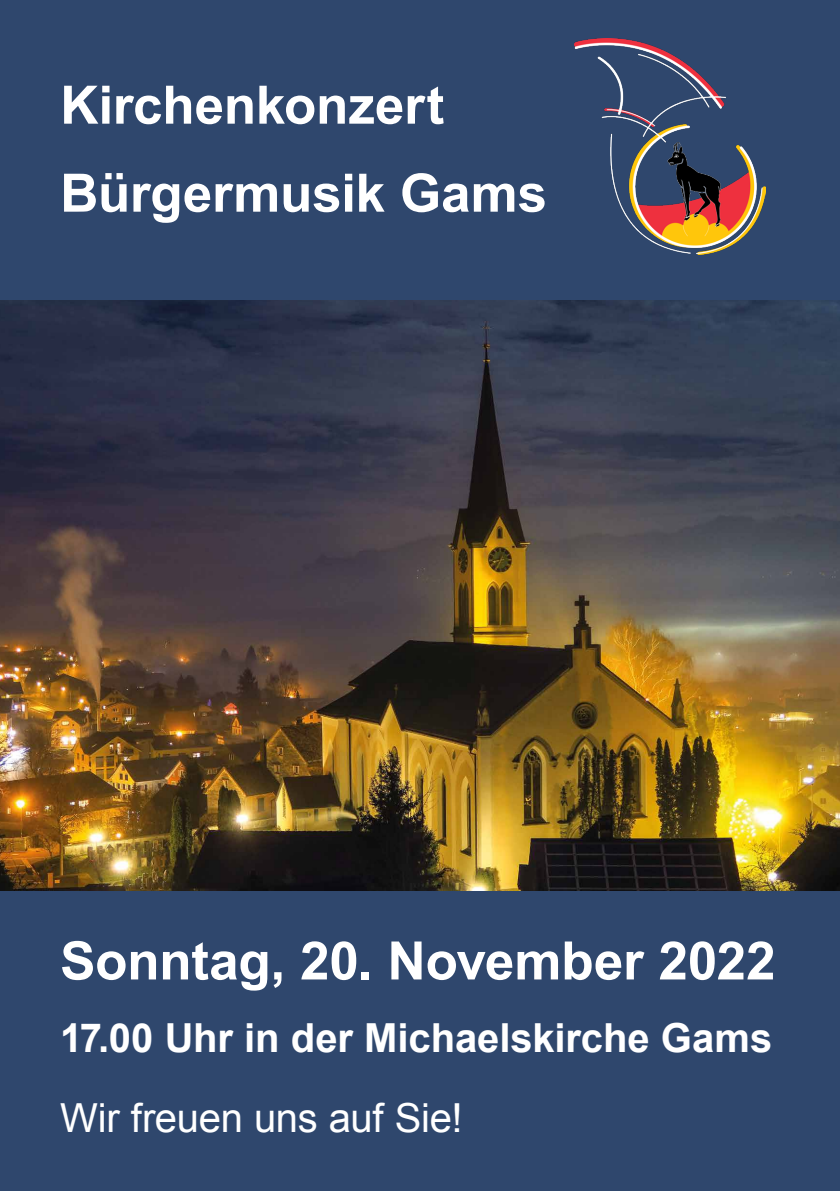
<style>
.page{position:relative;width:840px;height:1191px;background:#fff}
.page>*{position:absolute;margin:0;border:0;box-sizing:border-box;transform-origin:0 0}
.t1{font:700 53px/88px "Arial";letter-spacing:-.005em;color:#fff}
.t2{font:700 40px "Arial";letter-spacing:-.005em;color:#fff}
.t3{font:40px "Arial";letter-spacing:-.01em;color:#fff}
</style>
<div class="page">
<div style="left:0;top:0;width:839px;height:1191px;background:#2f476d"></div>
<img style="left:0;top:300px;width:839px;height:590px">
<img style="left:574px;top:39px;width:191px;height:216px">
<p class="t1" style="left:60px;top:63px;width:488px">Kirchenkonzert<br>Bürgermusik Gams</p>
<p class="t1" style="left:60px;top:918px;width:716px">Sonntag, 20. November 2022</p>
<p class="t2" style="left:60px;top:1010px;width:713px">17.00 Uhr in der Michaelskirche Gams</p>
<p class="t3" style="left:60px;top:1091px;width:404px">Wir freuen uns auf Sie!</p>
</div>
